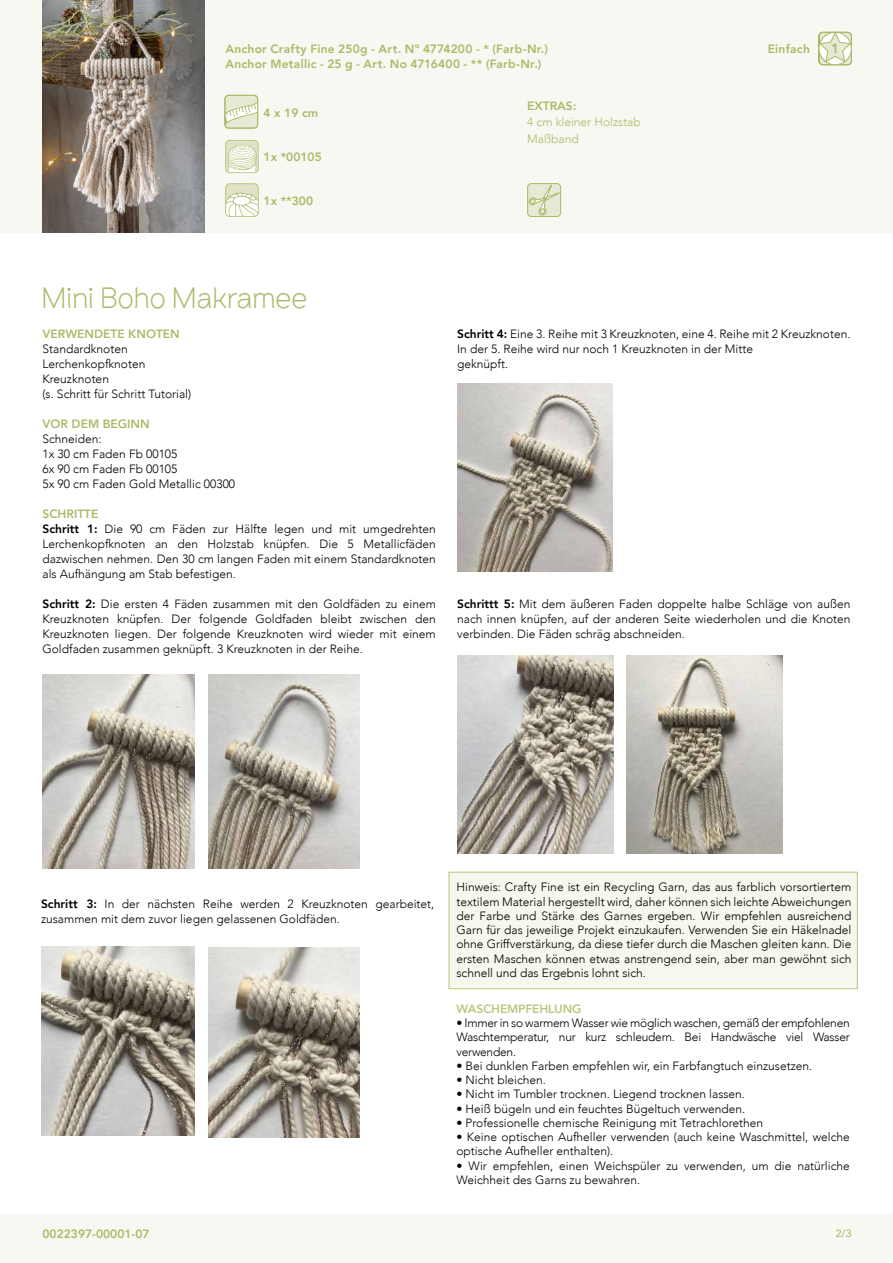
<style>
.page{position:relative;width:893px;height:1263px;background:#fff}
.page>*{position:absolute;margin:0;border:0;box-sizing:border-box;transform-origin:0 0}
.t1{font:300 30px "Brownstone Sans";letter-spacing:-.015em;color:#acb968}
.t2{font:800 13.5px "Avenir";color:#acb968}
.t3{font:300 12px/15px "Avenir";color:#000}
.t4{font:800 12px/15px "Avenir";letter-spacing:.02em;color:#acb968}
.t5{font:800 12px "Avenir";color:#acb968}
.t6{font:300 12px/16.5px "Avenir";color:#acb968}
.t7{font:800 12px "Avenir";letter-spacing:-.01em;color:#bcc57e}
.t8{font:500 10.5px "Avenir";color:#acb968}
.s1{font-weight:800;color:#acb968}
.s2{font-weight:800}
</style>
<div class="page">
<div style="left:0;top:0;width:893px;height:233px;background:#f7f8f1"></div>
<div style="left:0;top:1214px;width:893px;height:49px;background:#f7f8f1"></div>
<div style="left:225px;top:95px;width:33px;height:33px;background:#e7e9d4;border-radius:4px"></div>
<svg style="left:227px;top:103px;width:29px;height:20px"></svg>
<div style="left:225px;top:95px;width:33px;height:33px;border:1px solid #acb968;border-radius:4px"></div>
<svg style="left:818px;top:31px;width:34px;height:35px"></svg>
<svg style="left:225px;top:140px;width:34px;height:33px"></svg>
<div style="left:527px;top:183px;width:34px;height:34px;border:1px solid #acb968;border-radius:4px"></div>
<svg style="left:528px;top:183px;width:31px;height:33px"></svg>
<img style="left:41px;top:946px;width:153px;height:189px">
<img style="left:43px;top:674px;width:151px;height:195px">
<img style="left:208px;top:674px;width:152px;height:195px">
<svg style="left:225px;top:183px;width:34px;height:34px"></svg>
<img style="left:208px;top:948px;width:152px;height:189px">
<img style="left:457px;top:383px;width:156px;height:188px">
<img style="left:626px;top:655px;width:156px;height:199px">
<img style="left:457px;top:655px;width:156px;height:199px">
<div style="left:449px;top:872px;width:409px;height:117px;background:#f4f8ed;border:1px solid #bec67d"></div>
<img style="left:43px;top:0;width:161px;height:233px">
<p class="t4" style="left:225px;top:40px;width:324px">Anchor Crafty Fine 250g - Art. Nº 4774200 - * (Farb-Nr.)<br>Anchor Metallic - 25 g - Art. No 4716400 - ** (Farb-Nr.)</p>
<p class="t5" style="left:264px;top:102px;width:56px">4 x 19 cm</p>
<p class="t5" style="left:264px;top:146px;width:60px">1x *00105</p>
<p class="t5" style="left:264px;top:190px;width:51px">1x **300</p>
<p class="t5" style="left:527px;top:95px;width:51px">EXTRAS:</p>
<p class="t6" style="left:527px;top:114px;width:115px">4 cm kleiner Holzstab<br>Maßband</p>
<h1 class="t1" style="left:41px;top:280px;width:268px">Mini Boho Makramee</h1>
<p class="t4" style="left:768px;top:40px;width:44px">Einfach</p>
<p class="t2" style="left:831px;top:36px;width:9px">1</p>
<p class="t5" style="left:43px;top:323px;width:139px">VERWENDETE KNOTEN</p>
<p class="t3" style="left:43px;top:341px;width:150px">Standardknoten<br>Lerchenkopfknoten<br>Kreuzknoten<br>(s. Schritt für Schritt Tutorial)</p>
<p class="t5" style="left:43px;top:413px;width:109px">VOR DEM BEGINN</p>
<p class="t3" style="left:43px;top:431px;width:194px">Schneiden:<br>1x 30 cm Faden Fb 00105<br>6x 90 cm Faden Fb 00105<br>5x 90 cm Faden Gold Metallic 00300</p>
<p class="t3" style="left:43px;top:506px;width:395px"><span class="s1">SCHRITTE<br></span><span class="s2">Schritt 1:</span> Die 90 cm Fäden zur Hälfte legen und mit umgedrehten Lerchenkopfknoten an den Holzstab knüpfen. Die 5 Metallicfäden dazwischen nehmen. Den 30 cm langen Faden mit einem Standardknoten als Aufhängung am Stab befestigen.</p>
<p class="t3" style="left:43px;top:596px;width:395px;text-align:justify"><span class="s2">Schritt 2:</span> Die ersten 4 Fäden zusammen mit den Goldfäden zu einem Kreuzknoten knüpfen. Der folgende Goldfaden bleibt zwischen den Kreuzknoten liegen. Der folgende Kreuzknoten wird wieder mit einem Goldfaden zusammen geknüpft. 3 Kreuzknoten in der Reihe.</p>
<p class="t3" style="left:457px;top:326px;width:395px"><span class="s2">Schritt 4:</span> Eine 3. Reihe mit 3 Kreuzknoten, eine 4. Reihe mit 2 Kreuzknoten.<br>In der 5. Reihe wird nur noch 1 Kreuzknoten in der Mitte<br>geknüpft.</p>
<p class="t3" style="left:457px;top:596px;width:395px;text-align:justify"><span class="s2">Schrittt 5:</span> Mit dem äußeren Faden doppelte halbe Schläge von außen nach innen knüpfen, auf der anderen Seite wiederholen und die Knoten verbinden. Die Fäden schräg abschneiden.</p>
<p class="t3" style="left:41px;top:896px;width:395px"><span class="s2">Schritt 3:</span> In der nächsten Reihe werden 2 Kreuzknoten gearbeitet, zusammen mit dem zuvor liegen gelassenen Goldfäden.</p>
<p class="t5" style="left:43px;top:1223px;width:109px">0022397-00001-07</p>
<p class="t3" style="left:456px;top:880px;width:396px;line-height:14.2px;text-align:justify">Hinweis: Crafty Fine ist ein Recycling Garn, das aus farblich vorsortiertem textilem Material hergestellt wird, daher können sich leichte Abweichungen der Farbe und Stärke des Garnes ergeben. Wir empfehlen ausreichend Garn für das jeweilige Projekt einzukaufen. Verwenden Sie ein Häkelnadel ohne Griffverstärkung, da diese tiefer durch die Maschen gleiten kann. Die ersten Maschen können etwas anstrengend sein, aber man gewöhnt sich schnell und das Ergebnis lohnt sich.</p>
<p class="t7" style="left:456px;top:998px;width:127px">WASCHEMPFEHLUNG</p>
<p class="t3" style="left:456px;top:1016px;width:395px;line-height:14.2px;text-align:justify">• Immer in so warmem Wasser wie möglich waschen, gemäß der empfohlenen Waschtemperatur, nur kurz schleudern. Bei Handwäsche viel Wasser verwenden.</p>
<p class="t3" style="left:456px;top:1058px;width:357px">• Bei dunklen Farben empfehlen wir, ein Farbfangtuch einzusetzen.</p>
<p class="t3" style="left:456px;top:1072px;width:91px">• Nicht bleichen.</p>
<p class="t3" style="left:456px;top:1087px;width:290px">• Nicht im Tumbler trocknen. Liegend trocknen lassen.</p>
<p class="t3" style="left:456px;top:1101px;width:290px">• Heiß bügeln und ein feuchtes Bügeltuch verwenden.</p>
<p class="t3" style="left:456px;top:1115px;width:308px">• Professionelle chemische Reinigung mit Tetrachlorethen</p>
<p class="t3" style="left:456px;top:1130px;width:395px;line-height:14.2px">• Keine optischen Aufheller verwenden (auch keine Waschmittel, welche optische Aufheller enthalten).</p>
<p class="t3" style="left:456px;top:1158px;width:395px;line-height:14.2px">• Wir empfehlen, einen Weichspüler zu verwenden, um die natürliche<br>Weichheit des Garns zu bewahren.</p>
<p class="t8" style="left:836px;top:1225px;width:17px">2/3</p>
</div>
